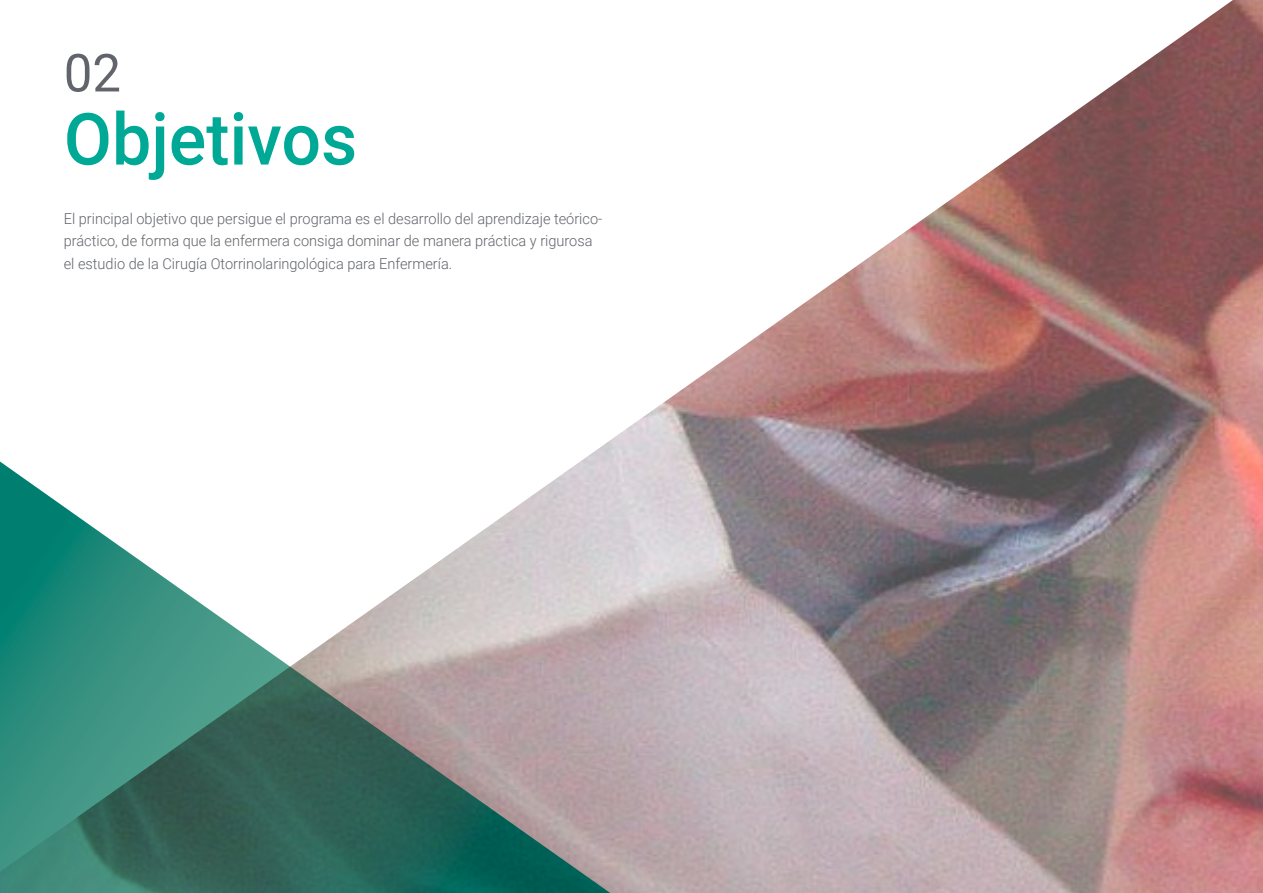
<style>
.page{position:relative;width:1263px;height:893px;background:#fff}
.page>*{position:absolute;margin:0;border:0;box-sizing:border-box;transform-origin:0 0}
.t1{font:500 72px "Roboto";color:#00a996}
.t2{font:52.5px "Roboto";color:#61646a}
.t3{font:300 15px/22.5px "Roboto";color:#61646a}
</style>
<div class="page">
<img style="left:602px;top:0;width:661px;height:893px">
<svg style="left:0;top:446px;width:640px;height:447px"></svg>
<h2 class="t2" style="left:64px;top:36px;width:59px">02</h2>
<h1 class="t1" style="left:64px;top:89px;width:295px">Objetivos</h1>
<p class="t3" style="left:64px;top:207px;width:540px">El principal objetivo que persigue el programa es el desarrollo del aprendizaje teórico&shy;práctico, de forma que la enfermera consiga dominar de manera práctica y rigurosa el estudio de la Cirugía Otorrinolaringológica para Enfermería.</p>
</div>
